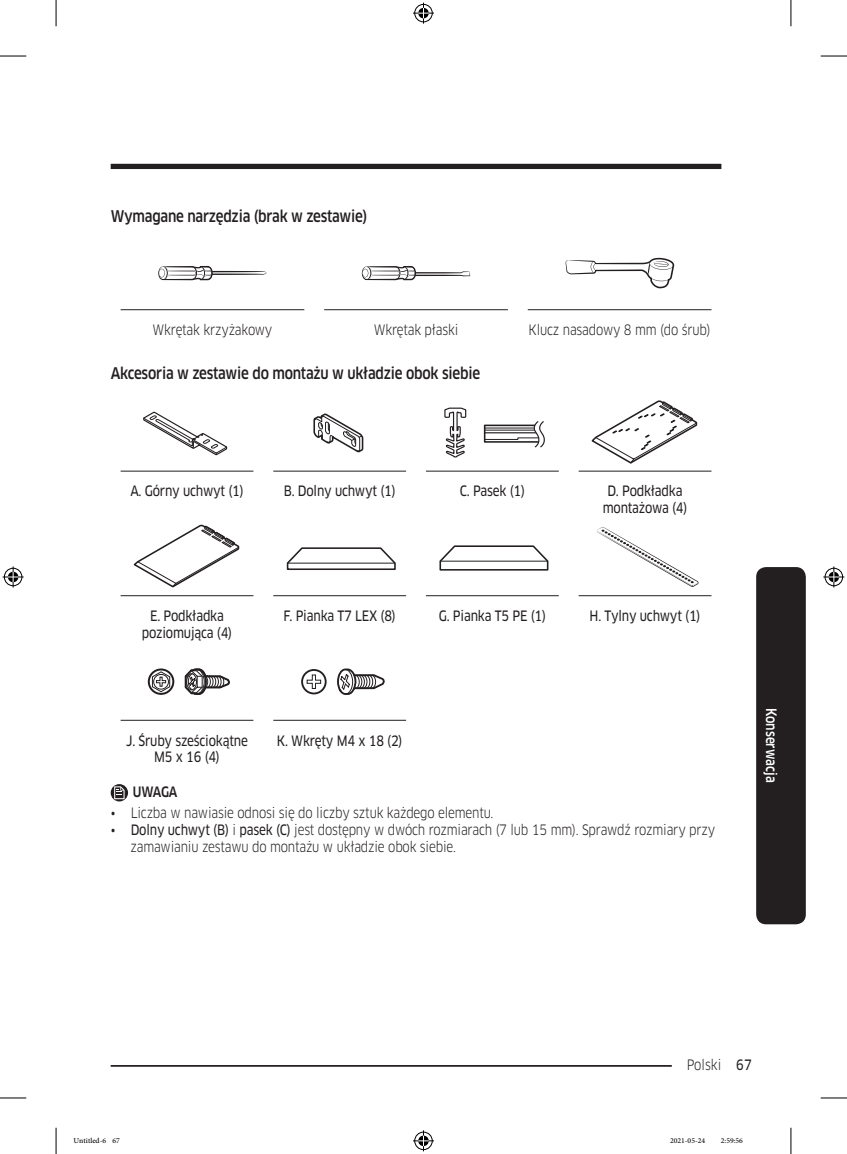
<style>
.page{position:relative;width:847px;height:1154px;background:#fff}
.page>*{position:absolute;margin:0;border:0;box-sizing:border-box;transform-origin:0 0}
.t1{font:500 15.75px "Samsung Clan Pro";letter-spacing:-.015em;color:#231f20;scale:.85 1}
.P_Label{font:14px/16.8px "Samsung Clan Pro";letter-spacing:-.015em;color:#231f20;scale:.85 1}
.P_Label-2{font:14px/16.8px "Samsung Clan Pro News";letter-spacing:-.015em;color:#231f20;text-align:center;scale:.85 1}
.Sidebar{font:500 14px "Samsung Clan Pro";color:#fff;scale:.85 1}
.DL_DT_Icon{font:500 14px "Samsung Clan Pro";letter-spacing:-.025em;color:#231f20;scale:.85 1}
.t2{font:10.5px "Adobe Arabic";color:#000}
.s1{font-family:"Samsung Clan Pro News"}
</style>
<div class="page">
<div style="left:111px;top:164px;width:610px;height:5px;background:#231f20"></div>
<hr style="left:111px;top:1065px;width:610px;height:2px;background:#231f20">
<div style="left:671px;top:1055px;width:65px;height:17px;background:#fff"></div>
<div style="left:755px;top:567px;width:50px;height:357px;background:#231f20;border-radius:10px"></div>
<svg style="left:158px;top:266px;width:108px;height:14px"></svg>
<svg style="left:362px;top:266px;width:109px;height:14px"></svg>
<svg style="left:565px;top:258px;width:109px;height:30px"></svg>
<hr style="left:121px;top:309px;width:183px;height:1px;background:#231f20">
<hr style="left:324px;top:309px;width:183px;height:1px;background:#231f20">
<hr style="left:527px;top:309px;width:184px;height:1px;background:#231f20">
<svg style="left:143px;top:411px;width:85px;height:45px"></svg>
<svg style="left:313px;top:413px;width:51px;height:40px"></svg>
<svg style="left:444px;top:407px;width:22px;height:51px"></svg>
<svg style="left:483px;top:421px;width:62px;height:27px"></svg>
<svg style="left:591px;top:400px;width:107px;height:64px"></svg>
<hr style="left:121px;top:471px;width:132px;height:1px;background:#231f20">
<hr style="left:273px;top:471px;width:133px;height:1px;background:#231f20">
<hr style="left:426px;top:471px;width:132px;height:1px;background:#231f20">
<hr style="left:578px;top:471px;width:133px;height:1px;background:#231f20">
<svg style="left:133px;top:524px;width:107px;height:64px"></svg>
<svg style="left:286px;top:547px;width:110px;height:23px"></svg>
<hr style="left:287px;top:563px;width:108px;height:1px;background:#231f20">
<svg style="left:439px;top:545px;width:110px;height:26px"></svg>
<hr style="left:440px;top:561px;width:107px;height:1px;background:#231f20">
<svg style="left:597px;top:527px;width:101px;height:60px"></svg>
<hr style="left:121px;top:595px;width:132px;height:1px;background:#231f20">
<hr style="left:273px;top:595px;width:133px;height:1px;background:#231f20">
<hr style="left:426px;top:595px;width:132px;height:1px;background:#231f20">
<hr style="left:578px;top:595px;width:133px;height:1px;background:#231f20">
<div style="left:148px;top:668px;width:26px;height:27px;border:2px solid #231f20;border-radius:50%"></div>
<svg style="left:151px;top:671px;width:19px;height:21px"></svg>
<div style="left:153px;top:674px;width:16px;height:15px;border:1px solid #231f20;border-radius:50%"></div>
<svg style="left:184px;top:668px;width:46px;height:27px"></svg>
<svg style="left:337px;top:668px;width:48px;height:27px"></svg>
<div style="left:301px;top:669px;width:25px;height:25px;border:2px solid #231f20;border-radius:50%"></div>
<svg style="left:306px;top:674px;width:15px;height:15px"></svg>
<hr style="left:121px;top:720px;width:132px;height:1px;background:#231f20">
<hr style="left:273px;top:720px;width:133px;height:1px;background:#231f20">
<svg style="left:111px;top:784px;width:17px;height:17px"></svg>
<svg style="left:114px;top:786px;width:10px;height:13px"></svg>
<svg style="left:0;top:56px;width:26px;height:1px"></svg>
<svg style="left:820px;top:56px;width:26px;height:1px"></svg>
<svg style="left:0;top:1097px;width:26px;height:1px"></svg>
<svg style="left:820px;top:1097px;width:26px;height:1px"></svg>
<svg style="left:56px;top:0;width:1px;height:26px"></svg>
<svg style="left:56px;top:1128px;width:1px;height:26px"></svg>
<svg style="left:790px;top:0;width:1px;height:26px"></svg>
<svg style="left:790px;top:1128px;width:1px;height:26px"></svg>
<svg style="left:413px;top:3px;width:21px;height:21px"></svg>
<svg style="left:413px;top:1130px;width:21px;height:21px"></svg>
<svg style="left:3px;top:566px;width:21px;height:21px"></svg>
<svg style="left:823px;top:566px;width:21px;height:21px"></svg>
<h3 class="t1" style="left:111px;top:207px;width:303px">Wymagane narzędzia (brak w zestawie)</h3>
<p class="P_Label" style="left:152px;top:321px;width:142px">Wkrętak krzyżakowy</p>
<p class="P_Label" style="left:373px;top:321px;width:101px">Wkrętak płaski</p>
<p class="P_Label" style="left:528px;top:321px;width:215px">Klucz nasadowy 8 mm (do śrub)</p>
<h3 class="t1" style="left:111px;top:364px;width:436px">Akcesoria w zestawie do montażu w układzie obok siebie</h3>
<p class="P_Label-2" style="left:130px;top:483px;width:135px">A. Górny uchwyt (1)</p>
<p class="P_Label-2" style="left:283px;top:483px;width:133px">B. Dolny uchwyt (1)</p>
<p class="P_Label-2" style="left:459px;top:483px;width:78px">C. Pasek (1)</p>
<p class="P_Label-2" style="left:602px;top:483px;width:101px">D. Podkładka montażowa (4)</p>
<p class="P_Label-2" style="left:142px;top:607px;width:108px">E. Podkładka poziomująca (4)</p>
<p class="P_Label-2" style="left:283px;top:607px;width:134px">F. Pianka T7 LEX (8)</p>
<p class="P_Label-2" style="left:438px;top:607px;width:127px">G. Pianka T5 PE (1)</p>
<p class="P_Label-2" style="left:589px;top:607px;width:132px">H. Tylny uchwyt (1)</p>
<p class="P_Label-2" style="left:126px;top:732px;width:145px">J. Śruby sześciokątne<br>M5 x 16 (4)</p>
<p class="P_Label-2" style="left:277px;top:732px;width:149px">K. Wkręty M4 x 18 (2)</p>
<p class="DL_DT_Icon" style="left:133px;top:783px;width:54px">UWAGA</p>
<p class="P_Label" style="left:111px;top:805px;width:451px">• Liczba w nawiasie odnosi się do liczby sztuk każdego elementu.</p>
<p class="P_Label" style="left:130px;top:821px;width:689px;text-indent:-20px">• <span class="s1">Dolny uchwyt (B)</span> i <span class="s1">pasek (C)</span> jest dostępny w dwóch rozmiarach (7 lub 15 mm). Sprawdź rozmiary przy zamawianiu zestawu do montażu w układzie obok siebie.</p>
<p class="Sidebar" style="left:779px;top:707px;width:90px;rotate:90deg">Konserwacja</p>
<p class="P_Label" style="left:686px;top:1056px;width:78px">Polski <span class="s1">67</span></p>
<p class="t2" style="left:74px;top:1133px;width:48px">Untitled-6 67</p>
<p class="t2" style="left:669px;top:1133px;width:37px">2021-05-24</p>
<p class="t2" style="left:720px;top:1133px;width:24px">2:59:56</p>
</div>
